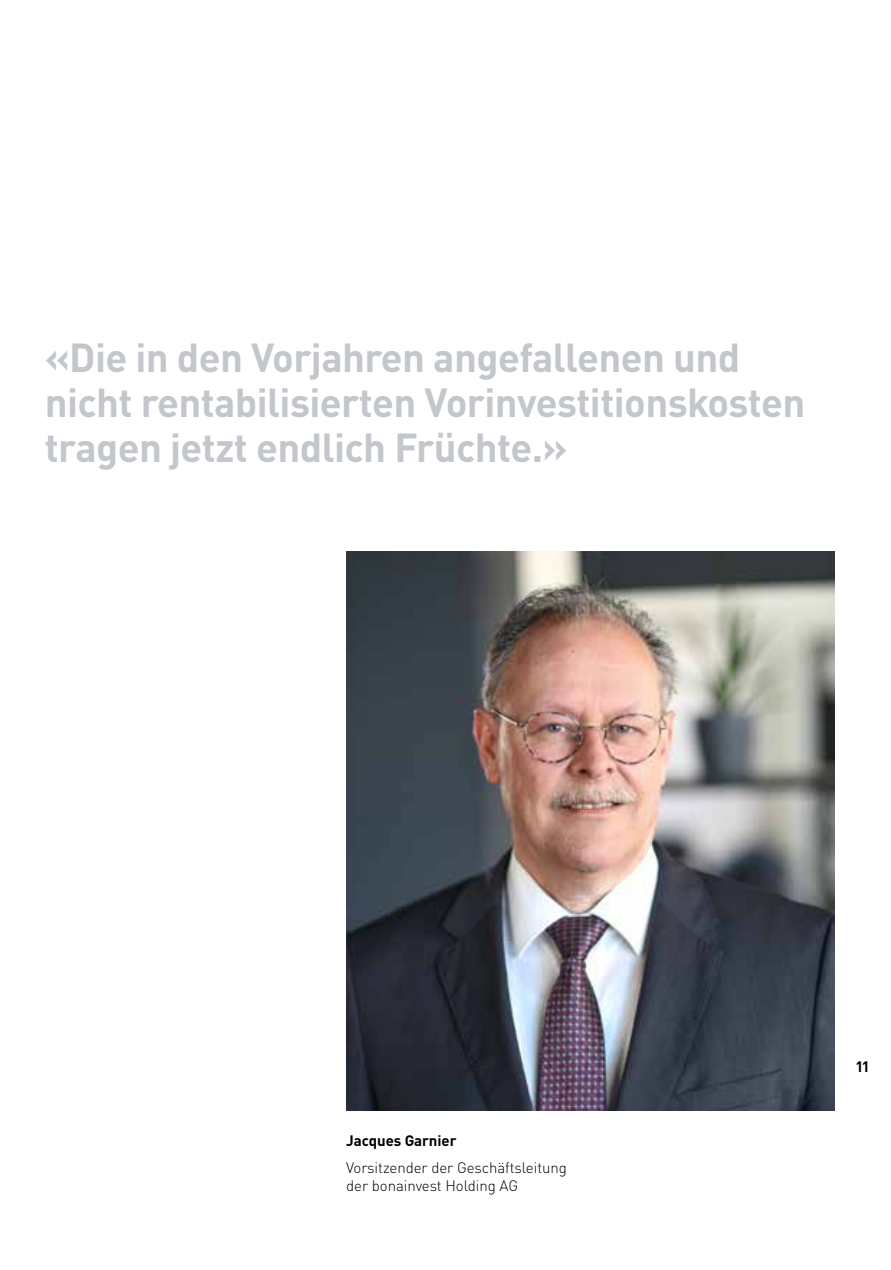
<style>
.page{position:relative;width:891px;height:1270px;background:#fff}
.page>*{position:absolute;margin:0;border:0;box-sizing:border-box;transform-origin:0 0}
.t1{font:700 40px/45px "DINOT";letter-spacing:-.015em;color:#c3c7cc}
.t2{font:300 15px/18px "DINOT";letter-spacing:-.005em;color:#000}
.t3{font:700 15px "DIN Pro";letter-spacing:-.005em;color:#000}
.t4{font:700 15px "DINOT";color:#000}
</style>
<div class="page">
<img style="left:346px;top:552px;width:487px;height:558px">
<p class="t1" style="left:45px;top:332px;width:761px">«Die in den Vorjahren angefallenen und nicht rentabilisierten Vorinvestitionskosten tragen jetzt endlich Früchte.»</p>
<p class="t3" style="left:346px;top:1131px;width:112px">Jacques Garnier</p>
<p class="t2" style="left:346px;top:1158px;width:222px">Vorsitzender der Geschäftsleitung der bonainvest Holding AG</p>
<p class="t4" style="left:855px;top:1054px;width:14px">11</p>
</div>
